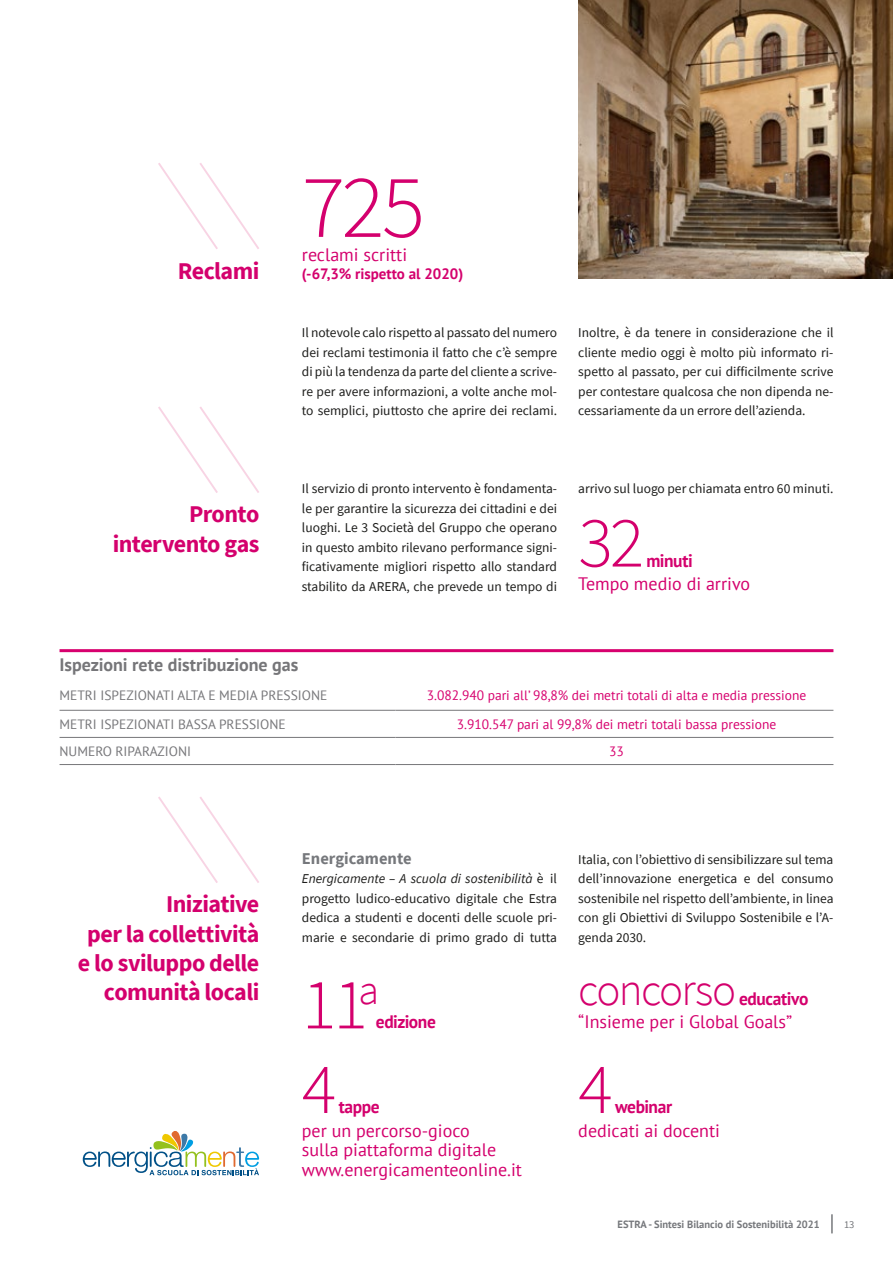
<style>
.page{position:relative;width:893px;height:1263px;background:#fff}
.page>*{position:absolute;margin:0;border:0;box-sizing:border-box;transform-origin:0 0}
.t1{font:300 90px "Source Sans Pro";color:#d4006d}
.t2{font:300 72px "Source Sans Pro";color:#d4006d}
.t3{font:300 45px "Source Sans Pro";letter-spacing:-.04em;color:#d4006d}
.t4{font:300 42px "Source Sans Pro";color:#d4006d}
.t5{font:700 24px/29.2px "Source Sans Pro";letter-spacing:-.025em;color:#d4006d;text-align:right}
.t6{font:18px/19.5px "PT Sans";color:#d4006d}
.t7{font:700 18px "PT Sans";letter-spacing:-.02em;color:#d4006d}
.t8{font:700 18px "PT Sans";color:#767679}
.t9{font:700 16.5px "Source Sans Pro";color:#76787c}
.t10{font:700 15px "PT Sans";color:#d4006d}
.t11{font:13.5px/19.5px "Source Sans Pro";color:#1d1d1b;text-align:justify}
.t12{font:13.5px "PT Sans";color:#d7006e}
.t13{font:13.5px "PT Sans";color:#767679}
.t14{font:700 10.5px "PT Sans";color:#76787c}
.t15{font:10.5px "Source Sans Pro";color:#76787c}
.s1{font-style:italic}
</style>
<div class="page">
<svg style="left:831px;top:1214px;width:2px;height:19px"></svg>
<svg style="left:158px;top:163px;width:101px;height:86px"></svg>
<hr style="left:60px;top:710px;width:335px;height:1px;background:#767679">
<hr style="left:60px;top:737px;width:335px;height:1px;background:#767679">
<hr style="left:395px;top:737px;width:438px;height:1px;background:#767679">
<hr style="left:395px;top:710px;width:438px;height:1px;background:#767679">
<hr style="left:60px;top:764px;width:335px;height:1px;background:#767679">
<hr style="left:395px;top:764px;width:438px;height:1px;background:#767679">
<hr style="left:60px;top:649px;width:773px;height:3px;background:#d7006e">
<svg style="left:158px;top:796px;width:101px;height:87px"></svg>
<svg style="left:158px;top:406px;width:101px;height:87px"></svg>
<img style="left:578px;top:0;width:315px;height:279px">
<svg style="left:83px;top:1131px;width:176px;height:44px"></svg>
<h1 class="t1" style="left:302px;top:152px;width:125px">725</h1>
<h3 class="t6" style="left:302px;top:244px;width:107px">reclami scritti</h3>
<h3 class="t5" style="left:178px;top:256px;width:83px">Reclami</h3>
<p class="t10" style="left:302px;top:263px;width:163px">(-67,3% rispetto al 2020)</p>
<h3 class="t5" style="left:113px;top:499px;width:148px">Pronto intervento gas</h3>
<p class="t11" style="left:302px;top:323px;width:257px">Il notevole calo rispetto al passato del numero dei reclami testimonia il fatto che c’è sempre di più la tendenza da parte del cliente a scrive&shy;re per avere informazioni, a volte anche mol&shy;to semplici, piuttosto che aprire dei reclami.</p>
<p class="t11" style="left:578px;top:323px;width:257px">Inoltre, è da tenere in considerazione che il cliente medio oggi è molto più informato ri&shy;spetto al passato, per cui difficilmente scrive per contestare qualcosa che non dipenda ne&shy;cessariamente da un errore dell’azienda.</p>
<p class="t11" style="left:302px;top:479px;width:257px">Il servizio di pronto intervento è fondamenta&shy;le per garantire la sicurezza dei cittadini e dei luoghi. Le 3 Società del Gruppo che operano in questo ambito rilevano performance signi&shy;ficativamente migliori rispetto allo standard stabilito da ARERA, che prevede un tempo di</p>
<p class="t11" style="left:578px;top:479px;width:257px">arrivo sul luogo per chiamata entro 60 minuti.</p>
<h2 class="t2" style="left:578px;top:498px;width:67px">32</h2>
<h3 class="t7" style="left:646px;top:548px;width:48px">minuti</h3>
<h3 class="t6" style="left:578px;top:574px;width:173px">Tempo medio di arrivo</h3>
<h3 class="t8" style="left:60px;top:652px;width:240px">Ispezioni rete distribuzione gas</h3>
<p class="t13" style="left:60px;top:687px;width:269px">METRI ISPEZIONATI ALTA E MEDIA PRESSIONE</p>
<p class="t12" style="left:427px;top:687px;width:381px">3.082.940 pari all’ 98,8% dei metri totali di alta e media pressione</p>
<p class="t13" style="left:60px;top:715px;width:228px">METRI ISPEZIONATI BASSA PRESSIONE</p>
<p class="t12" style="left:457px;top:715px;width:321px">3.910.547 pari al 99,8% dei metri totali bassa pressione</p>
<p class="t13" style="left:60px;top:743px;width:133px">NUMERO RIPARAZIONI</p>
<p class="t12" style="left:609px;top:743px;width:16px">33</p>
<h3 class="t5" style="left:78px;top:889px;width:183px">Iniziative<br>per la collettività e lo sviluppo delle comunità locali</h3>
<p class="t9" style="left:302px;top:847px;width:111px">Energicamente</p>
<p class="t11" style="left:302px;top:869px;width:257px"><span class="s1">Energicamente – A scuola di sostenibilità</span> è il progetto ludico-educativo digitale che Estra dedica a studenti e docenti delle scuole pri&shy;marie e secondarie di primo grado di tutta</p>
<h2 class="t2" style="left:302px;top:960px;width:67px">11</h2>
<h3 class="t4" style="left:359px;top:965px;width:22px">a</h3>
<h3 class="t7" style="left:376px;top:1010px;width:62px">edizione</h3>
<h2 class="t2" style="left:302px;top:1045px;width:36px">4</h2>
<h3 class="t7" style="left:339px;top:1095px;width:43px">tappe</h3>
<h3 class="t6" style="left:302px;top:1120px;width:222px">per un percorso-gioco<br>sulla piattaforma digitale www.energicamenteonline.it</h3>
<p class="t11" style="left:578px;top:849px;width:257px">Italia, con l’obiettivo di sensibilizzare sul tema dell’innovazione energetica e del consumo sostenibile nel rispetto dell’ambiente, in linea con gli Obiettivi di Sviluppo Sostenibile e l’A&shy;genda 2030.</p>
<h3 class="t3" style="left:578px;top:962px;width:159px">concorso</h3>
<h3 class="t7" style="left:739px;top:986px;width:71px">educativo</h3>
<h3 class="t6" style="left:578px;top:1012px;width:215px">“Insieme per i Global Goals”</h3>
<h2 class="t2" style="left:578px;top:1045px;width:36px">4</h2>
<h3 class="t7" style="left:615px;top:1095px;width:59px">webinar</h3>
<h3 class="t6" style="left:578px;top:1120px;width:143px">dedicati ai docenti</h3>
<p class="t14" style="left:617px;top:1217px;width:204px">ESTRA - Sintesi Bilancio di Sostenibilità 2021</p>
<p class="t15" style="left:844px;top:1218px;width:12px">13</p>
</div>
